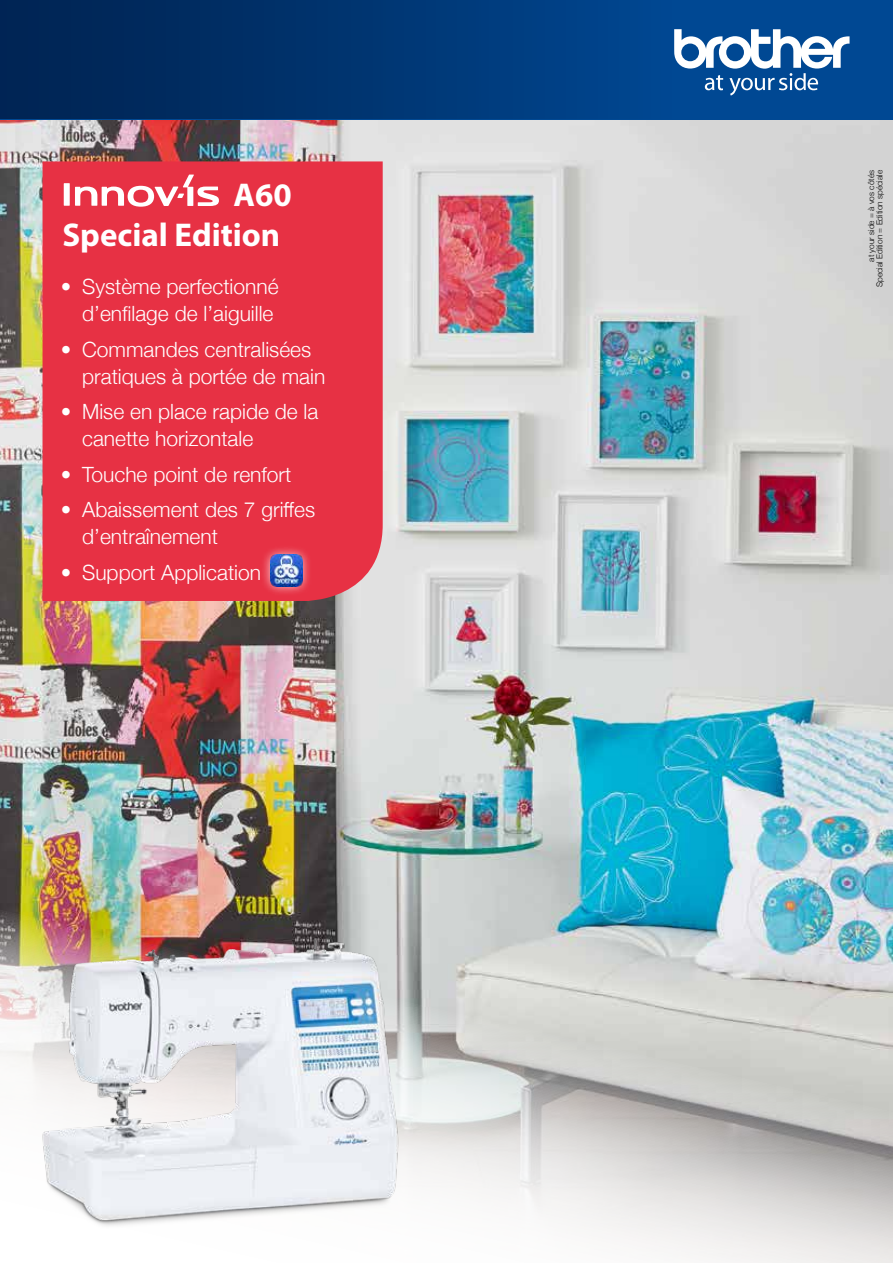
<style>
.page{position:relative;width:893px;height:1263px;background:#fff}
.page>*{position:absolute;margin:0;border:0;box-sizing:border-box;transform-origin:0 0}
.t1{font:700 33px/39.6px "Myriad Pro";color:#fff}
.t2{font:300 21px/27px "Helvetica Neue";color:#fff}
.t3{font:300 8.25px/8.1px "Helvetica Neue";color:#000;text-align:right}
</style>
<div class="page">
<img style="left:0;top:119px;width:893px;height:762px">
<svg style="left:0;top:881px;width:893px;height:382px;background:#c6cfd0"></svg>
<img style="left:0;top:886px;width:496px;height:371px">
<div style="left:0;top:0;width:893px;height:119px;background:#004893"></div>
<div style="left:0;top:0;width:674px;height:119px;background:linear-gradient(to right,#002250,#004690)"></div>
<svg style="left:674px;top:29px;width:175px;height:66px"></svg>
<div style="left:43px;top:161px;width:340px;height:440px;background:#e73144"></div>
<div style="left:64px;top:183px;width:6px;height:23px;background:#fff"></div>
<svg style="left:75px;top:175px;width:144px;height:32px"></svg>
<div style="left:260px;top:545px;width:52px;height:51px;background:#fff;opacity:.75"></div>
<img style="left:270px;top:555px;width:32px;height:32px">
<h1 class="t1" style="left:62px;top:174px;width:231px;text-indent:171px">A60<br>Special Edition</h1>
<p class="t2" style="left:61px;top:272px;width:219px;text-align:right">• Système perfectionné d’enfilage de l’aiguille</p>
<p class="t2" style="left:82px;top:334px;width:245px;text-indent:-21px">• Commandes centralisées pratiques à portée de main</p>
<p class="t2" style="left:82px;top:397px;width:238px;text-indent:-21px">• Mise en place rapide de la canette horizontale</p>
<p class="t2" style="left:61px;top:459px;width:232px">• Touche point de renfort</p>
<p class="t2" style="left:82px;top:495px;width:234px;text-indent:-21px">• Abaissement des 7 griffes d’entraînement</p>
<p class="t2" style="left:61px;top:557px;width:202px">• Support Application</p>
<p class="t3" style="left:867px;top:287px;width:119px;rotate:-90deg">at your side = à vos côtés<br>Special Edition = Edition spéciale</p>
</div>
